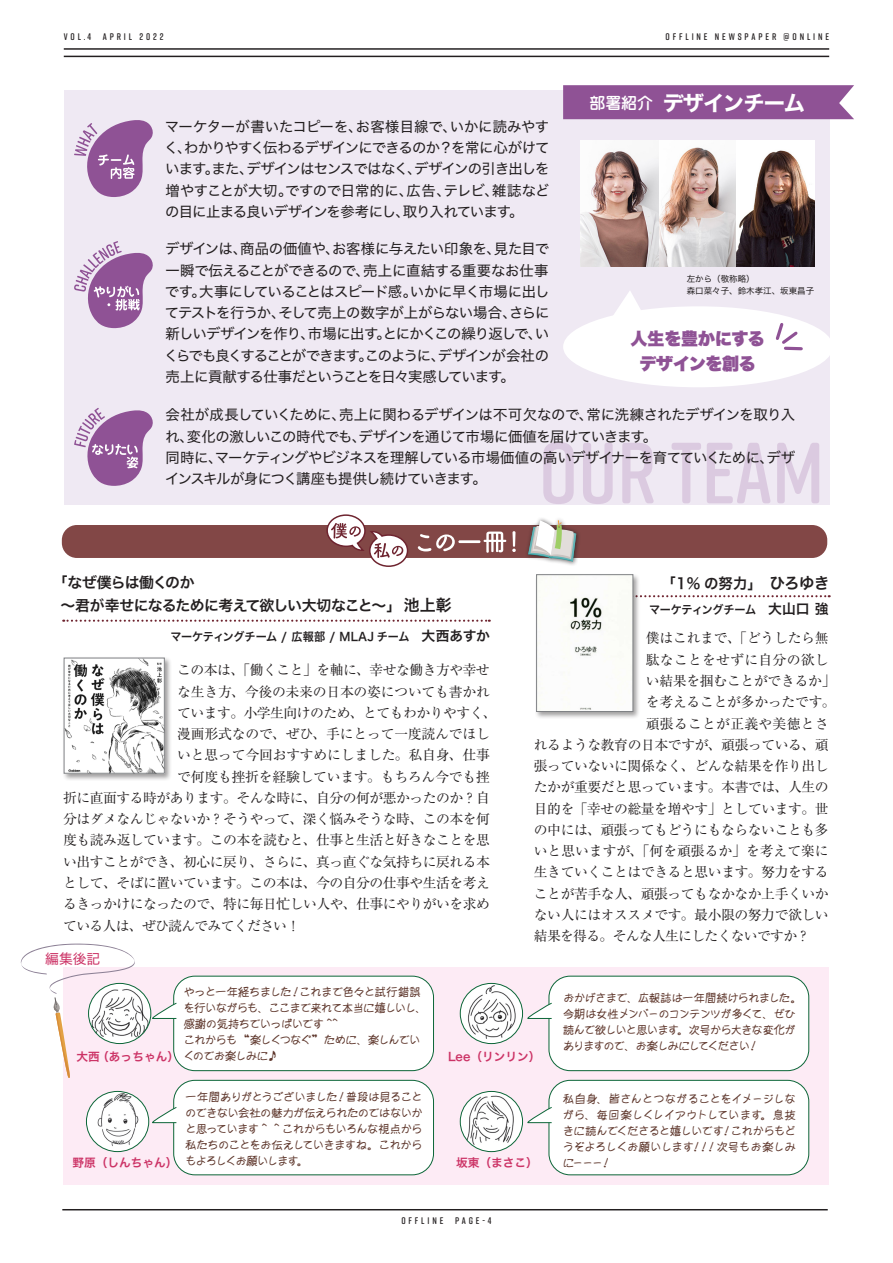
<style>
.page{position:relative;width:893px;height:1263px;background:#fff}
.page>*{position:absolute;margin:0;border:0;box-sizing:border-box;transform-origin:0 0}
.t1{font:21.3px "Hiragino Sans W7";letter-spacing:-.05em;color:#fff}
.t2{font:16.95px/24.5px "Hiragino Sans W9";letter-spacing:-.015em;color:#8f5295;text-align:center}
.t3{font:14.85px/22.8px "Hiragino Sans W6";letter-spacing:-.04em;color:#231f20}
.t4{font:14.4px/21.3px "Hiragino Sans W4";letter-spacing:-.045em;color:#231f20;text-align:justify}
.t5{font:13.8px "Ryumin Pro";letter-spacing:-.03em;color:#231f20}
.t6{font:13.8px "Ryumin Pro";letter-spacing:-.05em;color:#231f20}
.t7{font:13.8px "Ryumin Pro";letter-spacing:.02em;color:#231f20}
.t8{font:13.8px "Ryumin Pro";letter-spacing:-.005em;color:#231f20}
.t9{font:13.8px "Hiragino Sans W4";color:#c36}
.t10{font:11.7px/15.9px "Zin Pen Keba R";letter-spacing:-.09em;color:#5d352a}
.t11{font:11.7px "Hiragino Sans W6";color:#c36}
.t12{font:11.7px "Hiragino Sans W6";letter-spacing:-.005em;color:#231f20;scale:.95 1}
.t13{font:11.7px "Hiragino Sans W6";letter-spacing:-.04em;color:#231f20;scale:.95 1}
.t14{font:600 9.6px "Rift Soft";letter-spacing:.3em;color:#231f20}
.t15{font:8.55px/12.8px "Hiragino Sans W4";color:#231f20}
.s1{font-family:"Jun 34 Pro";font-weight:500;font-size:15.9px}
.s2{font-size:15.9px}
.s3{font-size:13.8px}
</style>
<div class="page">
<div style="left:64px;top:967px;width:765px;height:218px;background:#fdebf5"></div>
<div style="left:174px;top:976px;width:259px;height:95px;background:#fff;border-radius:21px"></div>
<div style="left:173px;top:976px;width:261px;height:95px;border:1px solid #0c6638;border-radius:21px"></div>
<div style="left:174px;top:1080px;width:259px;height:95px;background:#fff;border-radius:21px"></div>
<div style="left:173px;top:1080px;width:261px;height:95px;border:1px solid #0c6638;border-radius:21px"></div>
<div style="left:549px;top:976px;width:260px;height:95px;background:#fff;border-radius:21px"></div>
<div style="left:549px;top:976px;width:260px;height:95px;border:1px solid #0c6638;border-radius:21px"></div>
<div style="left:549px;top:1080px;width:260px;height:95px;background:#fff;border-radius:21px"></div>
<div style="left:549px;top:1080px;width:260px;height:95px;border:1px solid #0c6638;border-radius:21px"></div>
<svg style="left:151px;top:1002px;width:26px;height:17px"></svg>
<svg style="left:152px;top:1107px;width:25px;height:16px"></svg>
<svg style="left:527px;top:1002px;width:25px;height:17px"></svg>
<svg style="left:527px;top:1107px;width:25px;height:16px"></svg>
<svg style="left:20px;top:943px;width:115px;height:135px"></svg>
<img style="left:460px;top:983px;width:63px;height:60px">
<div style="left:460px;top:983px;width:63px;height:61px;border:1px solid #0c6638;border-radius:50%"></div>
<img style="left:460px;top:1091px;width:62px;height:60px">
<div style="left:460px;top:1091px;width:63px;height:61px;border:1px solid #0c6638;border-radius:50%"></div>
<img style="left:89px;top:983px;width:62px;height:60px">
<div style="left:88px;top:983px;width:63px;height:61px;border:1px solid #0c6638;border-radius:50%"></div>
<img style="left:86px;top:1091px;width:63px;height:60px">
<div style="left:86px;top:1091px;width:63px;height:61px;border:1px solid #0c6638;border-radius:50%"></div>
<div style="left:62px;top:525px;width:765px;height:33px;background:#824746;border-radius:15px"></div>
<svg style="left:326px;top:514px;width:82px;height:53px"></svg>
<svg style="left:418px;top:534px;width:37px;height:17px"></svg>
<hr style="left:458px;top:540px;width:22px;height:3px;background:#fff">
<svg style="left:484px;top:532px;width:22px;height:21px"></svg>
<svg style="left:512px;top:531px;width:4px;height:21px"></svg>
<div style="left:64px;top:90px;width:765px;height:415px;background:#efe9f3"></div>
<svg style="left:63px;top:620px;width:427px;height:2px"></svg>
<svg style="left:543px;top:442px;width:31px;height:62px"></svg>
<svg style="left:583px;top:443px;width:30px;height:61px"></svg>
<svg style="left:622px;top:443px;width:32px;height:60px"></svg>
<svg style="left:672px;top:443px;width:29px;height:60px"></svg>
<svg style="left:707px;top:443px;width:64px;height:60px"></svg>
<svg style="left:777px;top:443px;width:42px;height:60px"></svg>
<div style="left:563px;top:306px;width:270px;height:81px;background:#fff;border-radius:50%"></div>
<svg style="left:611px;top:291px;width:35px;height:25px"></svg>
<svg style="left:640px;top:595px;width:190px;height:2px"></svg>
<div style="left:525px;top:517px;width:56px;height:49px;background:#231f20;opacity:.7"></div>
<svg style="left:528px;top:520px;width:48px;height:42px"></svg>
<div style="left:563px;top:85px;width:291px;height:34px;background:#8f5295"></div>
<svg style="left:775px;top:320px;width:29px;height:31px"></svg>
<div style="left:62px;top:656px;width:110px;height:125px;background:#231f20;opacity:.44"></div>
<img style="left:66px;top:660px;width:97px;height:111px">
<div style="left:64px;top:658px;width:101px;height:115px;border:1px solid #808285"></div>
<div style="left:535px;top:573px;width:105px;height:146px;background:#231f20;opacity:.43"></div>
<img style="left:538px;top:576px;width:93px;height:134px">
<div style="left:536px;top:574px;width:97px;height:138px;border:1px solid #808285"></div>
<svg style="left:74px;top:120px;width:79px;height:77px"></svg>
<svg style="left:74px;top:241px;width:79px;height:87px"></svg>
<svg style="left:74px;top:408px;width:79px;height:78px"></svg>
<img style="left:580px;top:140px;width:235px;height:126px">
<hr style="left:62px;top:1209px;width:766px;height:1px;background:#231f20">
<hr style="left:64px;top:56px;width:765px;height:1px;background:#231f20">
<hr style="left:64px;top:48px;width:765px;height:2px;background:#231f20">
<p class="t14" style="left:64px;top:30px;width:101px">VOL.4 APRIL 2022</p>
<p class="t14" style="left:666px;top:30px;width:165px">OFFLINE NEWSPAPER @ONLINE</p>
<h1 class="t1" style="left:589px;top:86px;width:217px"><span class="s1">部署紹介</span>デザインチーム</h1>
<p class="t4" style="left:164px;top:115px;width:387px">マーケターが書いたコピーを、お客様目線で、いかに読みやすく、わかりやすく伝わるデザインにできるのか？を常に心がけています。また、デザインはセンスではなく、デザインの引き出しを増やすことが大切。ですので日常的に、広告、テレビ、雑誌などの目に止まる良いデザインを参考にし、取り入れています。</p>
<p class="t4" style="left:164px;top:237px;width:387px">デザインは、商品の価値や、お客様に与えたい印象を、見た目で一瞬で伝えることができるので、売上に直結する重要なお仕事です。大事にしていることはスピード感。いかに早く市場に出してテストを行うか、そして売上の数字が上がらない場合、さらに新しいデザインを作り、市場に出す。とにかくこの繰り返しで、いくらでも良くすることができます。このように、デザインが会社の売上に貢献する仕事だということを日々実感しています。</p>
<p class="t4" style="left:165px;top:403px;width:631px;text-align:left">会社が成長していくために、売上に関わるデザインは不可欠なので、常に洗練されたデザインを取り入れ、変化の激しいこの時代でも、デザインを通じて市場に価値を届けていきます。<br>同時に、マーケティングやビジネスを理解している市場価値の高いデザイナーを育てていくために、デザインスキルが身につく講座も提供し続けていきます。</p>
<p class="t15" style="left:687px;top:271px;width:129px">左から（敬称略）<br>森口菜々子、鈴木孝江、坂東昌子</p>
<p class="t2" style="left:631px;top:327px;width:136px">人生を豊かにするデザインを創る</p>
<p class="t3" style="left:60px;top:570px;width:393px;text-indent:-7px">「なぜ僕らは働くのか<br>～君が幸せになるために考えて欲しい大切なこと～」 <span class="s2">池上彰</span></p>
<p class="t12" style="left:170px;top:626px;width:338px">マーケティングチーム / 広報部 / MLAJ チーム <span class="s3">大西あすか</span></p>
<p class="t5" style="left:177px;top:659px;width:314px">この本は、「働くこと」を軸に、幸せな働き方や幸せ</p>
<p class="t5" style="left:177px;top:681px;width:314px">な生き方、今後の未来の日本の姿についても書かれ</p>
<p class="t5" style="left:177px;top:702px;width:321px">ています。小学生向けのため、とてもわかりやすく、</p>
<p class="t5" style="left:177px;top:723px;width:314px">漫画形式なので、ぜひ、手にとって一度読んでほし</p>
<p class="t5" style="left:177px;top:744px;width:314px">いと思って今回おすすめにしました。私自身、仕事</p>
<p class="t5" style="left:177px;top:766px;width:314px">で何度も挫折を経験しています。もちろん今でも挫</p>
<p class="t5" style="left:63px;top:787px;width:428px">折に直面する時があります。そんな時に、自分の何が悪かったのか？自</p>
<p class="t5" style="left:63px;top:808px;width:428px">分はダメなんじゃないか？そうやって、深く悩みそうな時、この本を何</p>
<p class="t5" style="left:63px;top:829px;width:428px">度も読み返しています。この本を読むと、仕事と生活と好きなことを思</p>
<p class="t5" style="left:63px;top:851px;width:428px">い出すことができ、初心に戻り、さらに、真っ直ぐな気持ちに戻れる本</p>
<p class="t5" style="left:63px;top:872px;width:428px">として、そばに置いています。この本は、今の自分の仕事や生活を考え</p>
<p class="t5" style="left:63px;top:893px;width:428px">るきっかけになったので、特に毎日忙しい人や、仕事にやりがいを求め</p>
<p class="t6" style="left:63px;top:914px;width:238px">ている人は、ぜひ読んでみてください！</p>
<p class="t9" style="left:45px;top:946px;width:57px">編集後記</p>
<p class="t3" style="left:661px;top:571px;width:170px">「1% の努力」　<span class="s2">ひろゆき</span></p>
<p class="t13" style="left:649px;top:599px;width:191px">マーケティングチーム <span class="s3">大山口 強</span></p>
<p class="t5" style="left:646px;top:627px;width:184px">僕はこれまで、「どうしたら無</p>
<p class="t7" style="left:646px;top:649px;width:184px">駄なことをせずに自分の欲し</p>
<p class="t5" style="left:646px;top:670px;width:191px">い結果を掴むことができるか」</p>
<p class="t5" style="left:646px;top:691px;width:191px">を考えることが多かったです。</p>
<p class="t7" style="left:646px;top:712px;width:184px">頑張ることが正義や美徳とさ</p>
<p class="t5" style="left:534px;top:734px;width:296px">れるような教育の日本ですが、頑張っている、頑</p>
<p class="t5" style="left:534px;top:755px;width:296px">張っていないに関係なく、どんな結果を作り出し</p>
<p class="t5" style="left:534px;top:776px;width:296px">たかが重要だと思っています。本書では、人生の</p>
<p class="t5" style="left:534px;top:797px;width:296px">目的を「幸せの総量を増やす」としています。世</p>
<p class="t5" style="left:534px;top:819px;width:296px">の中には、頑張ってもどうにもならないことも多</p>
<p class="t8" style="left:534px;top:840px;width:296px">いと思いますが、「何を頑張るか」を考えて楽に</p>
<p class="t5" style="left:534px;top:861px;width:296px">生きていくことはできると思います。努力をする</p>
<p class="t5" style="left:534px;top:883px;width:296px">ことが苦手な人、頑張ってもなかなか上手くいか</p>
<p class="t5" style="left:534px;top:904px;width:296px">ない人にはオススメです。最小限の努力で欲しい</p>
<p class="t6" style="left:534px;top:925px;width:278px">結果を得る。そんな人生にしたくないですか？</p>
<p class="t10" style="left:183px;top:984px;width:245px">やっと一年経ちました！これまで色々と試行錯誤を行いながらも、ここまで来れて本当に嬉しいし、感謝の気持ちでいっぱいです ^^<br>これからも “楽しくつなぐ” ために、楽しんでいくのでお楽しみに♪</p>
<p class="t10" style="left:563px;top:990px;width:241px">おかげさまで、広報誌は一年間続けられました。今期は女性メンバーのコンテンツが多くて、ぜひ読んで欲しいと思います。次号から大きな変化がありますので、お楽しみにしてください！</p>
<p class="t10" style="left:563px;top:1091px;width:235px;text-align:justify">私自身、皆さんとつながることをイメージしながら、毎回楽しくレイアウトしています。息抜きに読んでくださると嬉しいです！これからもどうぞよろしくお願いします！！！次号もお楽しみにーーー！</p>
<p class="t11" style="left:77px;top:1046px;width:104px">大西（あっちゃん）</p>
<p class="t11" style="left:448px;top:1046px;width:94px">Lee（リンリン）</p>
<p class="t10" style="left:185px;top:1089px;width:239px;text-align:justify">一年間ありがとうございました！普段は見ることのできない会社の魅力が伝えられたのではないかと思っています ^ ^ これからもいろんな視点から私たちのことをお伝えしていきますね。これからもよろしくお願いします。</p>
<p class="t11" style="left:72px;top:1152px;width:107px">野原（しんちゃん）</p>
<p class="t11" style="left:456px;top:1152px;width:83px">坂東（まさこ）</p>
<p class="t14" style="left:401px;top:1214px;width:92px">OFFLINE PAGE-4</p>
</div>
